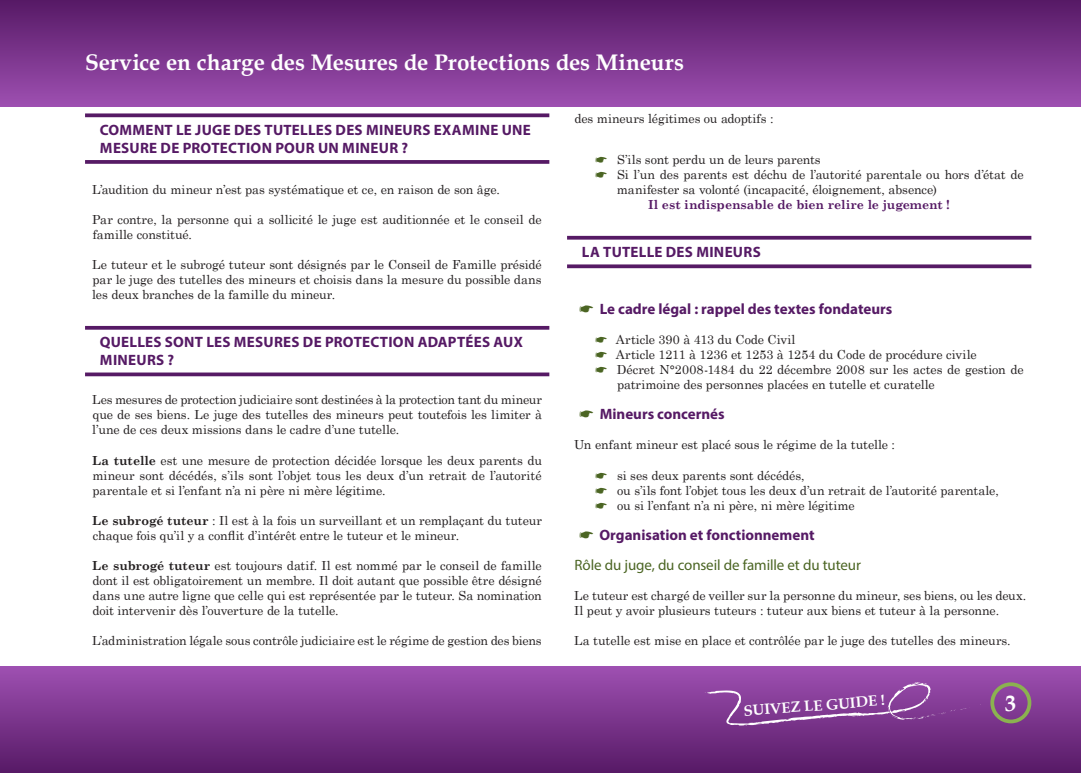
<style>
.page{position:relative;width:1081px;height:773px;background:#fff}
.page>*{position:absolute;margin:0;border:0;box-sizing:border-box;transform-origin:0 0}
.t1{font:700 22.5px "Book Antiqua";letter-spacing:.005em;color:#fff}
.t2{font:700 15px/18px "Myriad Pro";letter-spacing:.015em;color:#561a65}
.t3{font:15px "Myriad Pro";letter-spacing:-.01em;color:#4b6523}
.t4{font:700 14.88px "Book Antiqua";color:#fff}
.t5{font:12.5px/15px "Century Schoolbook";letter-spacing:-.005em;color:#231f20}
.t6{font:700 12.5px "Century Schoolbook";letter-spacing:-.005em;color:#561a65}
.s1{font-weight:700}
</style>
<div class="page">
<hr style="left:567px;top:236px;width:464px;height:3px;background:#561a65">
<svg style="left:567px;top:264px;width:464px;height:4px;background:#683376"></svg>
<svg style="left:85px;top:113px;width:464px;height:4px;background:#693476"></svg>
<svg style="left:85px;top:160px;width:464px;height:4px;background:#60276e"></svg>
<hr style="left:85px;top:326px;width:464px;height:3px;background:#561a65">
<svg style="left:85px;top:372px;width:464px;height:4px;background:#6c3879"></svg>
<div style="left:0;top:666px;width:1081px;height:106px;background:linear-gradient(to bottom,#9f51b2,#581b67)"></div>
<div style="left:0;top:0;width:1081px;height:106px;background:linear-gradient(to bottom,#561965,#9d4fb0)"></div>
<div style="left:990px;top:682px;width:41px;height:41px;border:4px solid #8bb250;border-radius:50%"></div>
<svg style="left:704px;top:682px;width:266px;height:43px;background:#8d499e"></svg>
<h1 class="t1" style="left:85px;top:47px;width:600px">Service en charge des Mesures de Protections des Mineurs</h1>
<p class="t2" style="left:100px;top:120px;width:433px">COMMENT LE JUGE DES TUTELLES DES MINEURS EXAMINE UNE<br>MESURE DE PROTECTION POUR UN MINEUR ?</p>
<p class="t5" style="left:92px;top:181px;width:409px">L’audition du mineur n’est pas systématique et ce, en raison de son âge.</p>
<p class="t5" style="left:92px;top:211px;width:451px">Par contre, la personne qui a sollicité le juge est auditionnée et le conseil de famille constitué.</p>
<p class="t5" style="left:92px;top:256px;width:451px;text-align:justify">Le tuteur et le subrogé tuteur sont désignés par le Conseil de Famille présidé par le juge des tutelles des mineurs et choisis dans la mesure du possible dans les deux branches de la famille du mineur.</p>
<p class="t2" style="left:100px;top:333px;width:425px">QUELLES SONT LES MESURES DE PROTECTION ADAPTÉES AUX<br>MINEURS ?</p>
<p class="t5" style="left:92px;top:391px;width:451px;text-align:justify">Les mesures de protection judiciaire sont destinées à la protection tant du mineur que de ses biens. Le juge des tutelles des mineurs peut toutefois les limiter à l’une de ces deux missions dans le cadre d’une tutelle.</p>
<p class="t5" style="left:92px;top:451px;width:451px;text-align:justify"><span class="s1">La tutelle</span> est une mesure de protection décidée lorsque les deux parents du mineur sont décédés, s’ils sont l’objet tous les deux d’un retrait de l’autorité parentale et si l’enfant n’a ni père ni mère légitime.</p>
<p class="t5" style="left:92px;top:511px;width:451px"><span class="s1">Le subrogé tuteur</span> : Il est à la fois un surveillant et un remplaçant du tuteur chaque fois qu’il y a conflit d’intérêt entre le tuteur et le mineur.</p>
<p class="t5" style="left:92px;top:556px;width:451px;text-align:justify"><span class="s1">Le subrogé tuteur</span> est toujours datif. Il est nommé par le conseil de famille dont il est obligatoirement un membre. Il doit autant que possible être désigné dans une autre ligne que celle qui est représentée par le tuteur. Sa nomination doit intervenir dès l’ouverture de la tutelle.</p>
<p class="t5" style="left:92px;top:631px;width:451px">L’administration légale sous contrôle judiciaire est le régime de gestion des biens</p>
<p class="t5" style="left:574px;top:110px;width:200px">des mineurs légitimes ou adoptifs :</p>
<p class="t5" style="left:617px;top:151px;width:408px">S’ils sont perdu un de leurs parents<br>Si l’un des parents est déchu de l’autorité parentale ou hors d’état de manifester sa volonté (incapacité, éloignement, absence)</p>
<p class="t6" style="left:648px;top:195px;width:303px">Il est indispensable de bien relire le jugement !</p>
<p class="t2" style="left:582px;top:243px;width:180px">LA TUTELLE DES MINEURS</p>
<p class="t2" style="left:600px;top:300px;width:294px">Le cadre légal : rappel des textes fondateurs</p>
<p class="t5" style="left:616px;top:331px;width:409px">Article 390 à 413 du Code Civil<br>Article 1211 à 1236 et 1253 à 1254 du Code de procédure civile<br>Décret N°2008-1484 du 22 décembre 2008 sur les actes de gestion de patrimoine des personnes placées en tutelle et curatelle</p>
<p class="t2" style="left:600px;top:405px;width:127px">Mineurs concernés</p>
<p class="t5" style="left:574px;top:436px;width:322px">Un enfant mineur est placé sous le régime de la tutelle :</p>
<p class="t5" style="left:617px;top:466px;width:383px">si ses deux parents sont décédés,<br>ou s’ils font l’objet tous les deux d’un retrait de l’autorité parentale, ou si l’enfant n’a ni père, ni mère légitime</p>
<p class="t2" style="left:599px;top:525px;width:217px">Organisation et fonctionnement</p>
<p class="t3" style="left:574px;top:555px;width:288px">Rôle du juge, du conseil de famille et du tuteur</p>
<p class="t5" style="left:574px;top:586px;width:454px">Le tuteur est chargé de veiller sur la personne du mineur, ses biens, ou les deux.<br>Il peut y avoir plusieurs tuteurs : tuteur aux biens et tuteur à la personne.</p>
<p class="t5" style="left:574px;top:631px;width:438px">La tutelle est mise en place et contrôlée par le juge des tutelles des mineurs.</p>
<p class="t4" style="left:743px;top:700px;width:143px;rotate:-4deg">SUIVEZ LE GUIDE !</p>
<h1 class="t1" style="left:1004px;top:688px;width:13px">3</h1>
</div>
